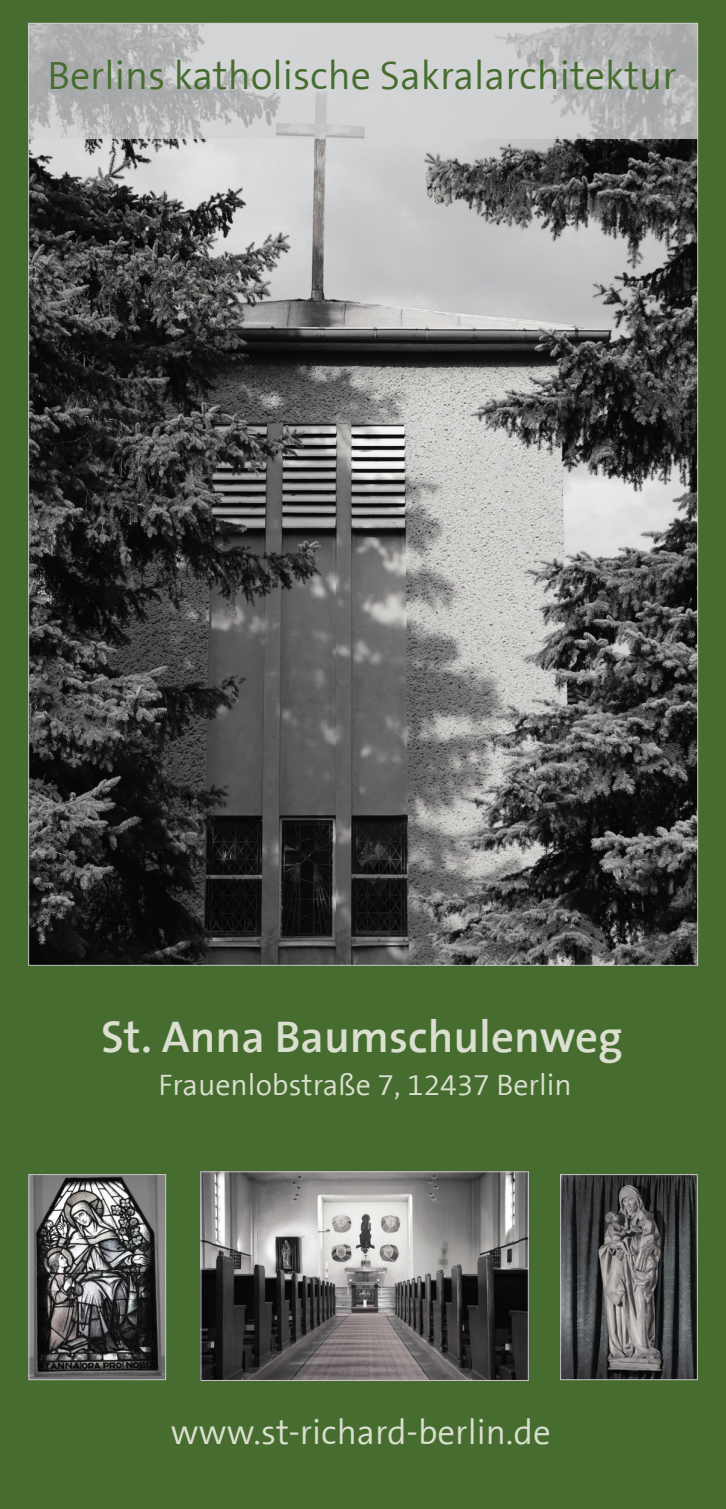
<style>
.page{position:relative;width:726px;height:1509px;background:#fff}
.page>*{position:absolute;margin:0;border:0;box-sizing:border-box;transform-origin:0 0}
.t1{font:700 45px "The Sans Basic";color:#dadfd0}
.t2{font:40px "The Sans Basic";color:#466d2f}
.t3{font:35px "The Sans Basic";color:#dadfd0}
.t4{font:30px "The Sans Basic";color:#dadfd0}
</style>
<div class="page">
<div style="left:0;top:0;width:725px;height:1508px;background:#466d2f"></div>
<img style="left:202px;top:1173px;width:324px;height:205px">
<div style="left:200px;top:1171px;width:328px;height:209px;border:1px solid #c7c8ca"></div>
<img style="left:30px;top:138px;width:665px;height:825px">
<svg style="left:29px;top:23px;width:668px;height:115px;fill:#cdcecf"></svg>
<img style="left:562px;top:1176px;width:133px;height:201px">
<div style="left:560px;top:1174px;width:137px;height:205px;border:1px solid #c7c8ca"></div>
<img style="left:31px;top:1176px;width:133px;height:201px">
<div style="left:29px;top:1174px;width:137px;height:205px;border:1px solid #c7c8ca"></div>
<p class="t2" style="left:47px;top:50px;width:630px">Berlins katholische Sakralarchitektur</p>
<p class="t1" style="left:101px;top:1008px;width:522px">St. Anna Baumschulenweg</p>
<p class="t4" style="left:158px;top:1066px;width:414px">Frauenlobstraße 7, 12437 Berlin</p>
<p class="t3" style="left:171px;top:1409px;width:381px">www.st-richard-berlin.de</p>
</div>
